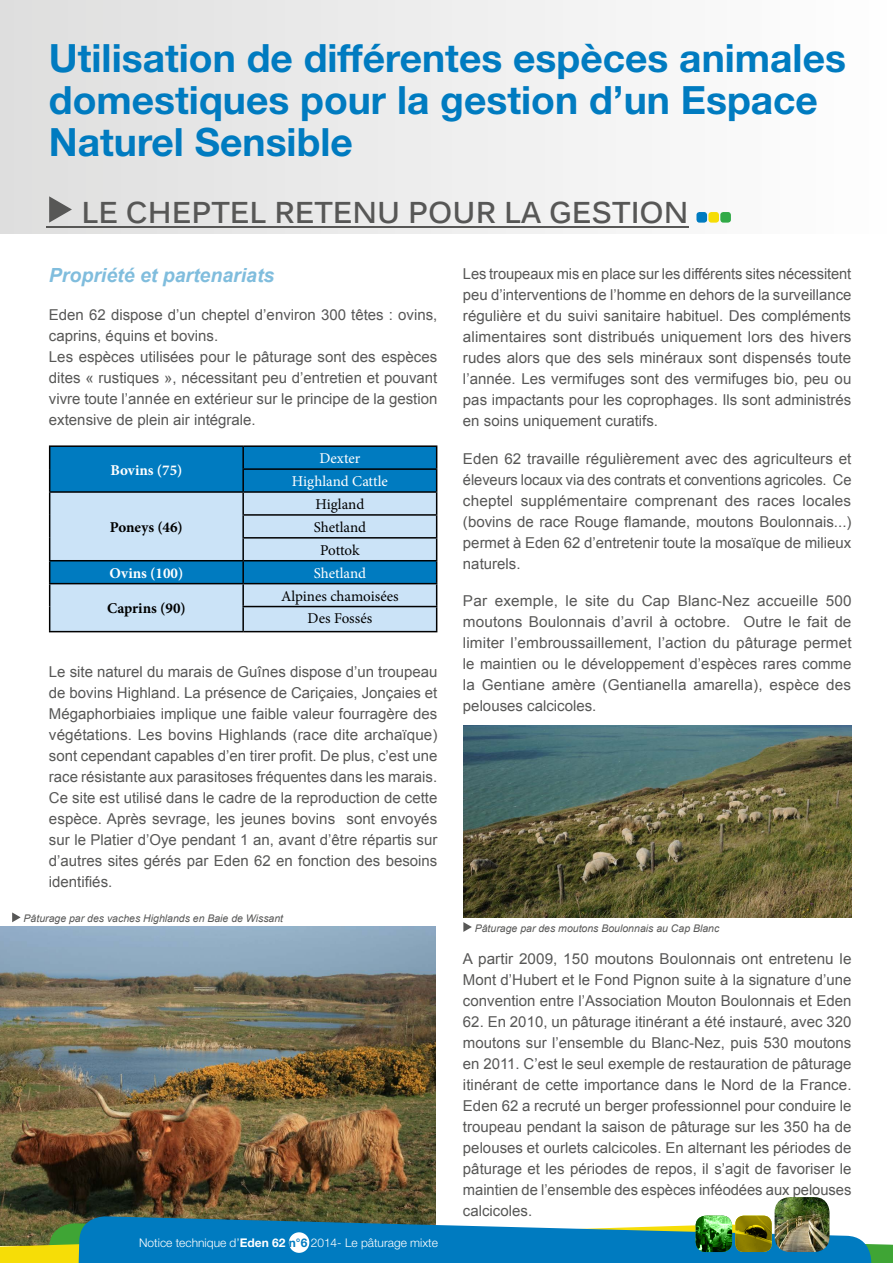
<style>
.page{position:relative;width:893px;height:1263px;background:#fff}
.page>*{position:absolute;margin:0;border:0;box-sizing:border-box;transform-origin:0 0}
.t1{font:700 39px/42px "Helvetica Neue";color:#007bc0}
.t2{font:700 30px "Kalinga";color:#575756}
.t3{font:italic 700 19.5px "Arial";color:#80bddd}
.t4{font:15px/21px "Arial";color:#575756;text-align:justify}
.t5{font:15px/23px "Minion Pro";letter-spacing:-.005em;color:#000;text-align:center}
.t6{font:15px/23px "Minion Pro";color:#fff;text-align:center}
.t7{font:700 15px "Minion Pro";color:#000}
.t8{font:700 15px "Minion Pro";color:#fff}
.t9{font:300 12px "Helvetica Neue";color:#fff}
.t10{font:italic 10.5px "Arial";color:#575756}
.s1{font-weight:700}
.s2{font-weight:700;color:#007bc0}
</style>
<div class="page">
<img style="left:0;top:926px;width:436px;height:290px">
<svg style="left:12px;top:912px;width:9px;height:10px"></svg>
<div style="left:0;top:0;width:893px;height:234px;background:linear-gradient(to right,#dedede,#fefefe)"></div>
<svg style="left:49px;top:196px;width:23px;height:27px"></svg>
<div style="left:696px;top:212px;width:11px;height:11px;background:#007bc0;border-radius:3px"></div>
<div style="left:708px;top:212px;width:11px;height:11px;background:#f6dd07;border-radius:3px"></div>
<div style="left:720px;top:212px;width:11px;height:11px;background:#31aa47;border-radius:3px"></div>
<hr style="left:47px;top:226px;width:642px;height:1px;background:#575756">
<svg style="left:0;top:1216px;width:893px;height:47px;background:#358dad"></svg>
<div style="left:289px;top:1232px;width:20px;height:21px;background:#fff;border-radius:50%"></div>
<img style="left:775px;top:1197px;width:54px;height:55px">
<img style="left:696px;top:1216px;width:36px;height:36px">
<svg style="left:696px;top:1216px;width:36px;height:36px"></svg>
<img style="left:735px;top:1216px;width:37px;height:36px">
<svg style="left:735px;top:1216px;width:37px;height:36px"></svg>
<div style="left:50px;top:447px;width:386px;height:44px;background:#007bc0"></div>
<svg style="left:50px;top:493px;width:386px;height:138px;background:#a6cde8"></svg>
<hr style="left:49px;top:445px;width:194px;height:2px;background:#000">
<hr style="left:243px;top:445px;width:194px;height:2px;background:#000">
<hr style="left:242px;top:447px;width:2px;height:21px;background:#000">
<hr style="left:242px;top:468px;width:195px;height:2px;background:#000">
<hr style="left:242px;top:470px;width:2px;height:21px;background:#000">
<hr style="left:49px;top:491px;width:194px;height:2px;background:#000">
<hr style="left:243px;top:491px;width:194px;height:2px;background:#000">
<hr style="left:242px;top:493px;width:2px;height:21px;background:#000">
<hr style="left:242px;top:514px;width:195px;height:2px;background:#000">
<hr style="left:242px;top:516px;width:2px;height:21px;background:#000">
<hr style="left:242px;top:537px;width:195px;height:2px;background:#000">
<hr style="left:242px;top:539px;width:2px;height:21px;background:#000">
<hr style="left:49px;top:560px;width:194px;height:1px;background:#000">
<hr style="left:243px;top:560px;width:194px;height:1px;background:#000">
<hr style="left:242px;top:561px;width:2px;height:22px;background:#000">
<hr style="left:49px;top:583px;width:194px;height:1px;background:#000">
<hr style="left:243px;top:583px;width:194px;height:1px;background:#000">
<hr style="left:242px;top:584px;width:2px;height:22px;background:#000">
<svg style="left:49px;top:447px;width:1px;height:184px"></svg>
<hr style="left:242px;top:606px;width:195px;height:1px;background:#000">
<hr style="left:242px;top:607px;width:2px;height:24px;background:#000">
<svg style="left:436px;top:447px;width:1px;height:184px"></svg>
<hr style="left:49px;top:631px;width:194px;height:1px;background:#000">
<hr style="left:243px;top:631px;width:194px;height:1px;background:#000">
<img style="left:463px;top:725px;width:388px;height:193px">
<svg style="left:463px;top:922px;width:9px;height:10px"></svg>
<h1 class="t1" style="left:49px;top:37px;width:799px">Utilisation de différentes espèces animales domestiques pour la gestion d’un Espace<br>Naturel Sensible</h1>
<h2 class="t2" style="left:81px;top:192px;width:609px">LE CHEPTEL RETENU POUR LA GESTION</h2>
<h3 class="t3" style="left:49px;top:262px;width:227px">Propriété et partenariats</h3>
<p class="t4" style="left:49px;top:304px;width:390px;text-align:left">Eden 62 dispose d’un cheptel d’environ 300 têtes : ovins, caprins, équins et bovins.<br>Les espèces utilisées pour le pâturage sont des espèces dites « rustiques », nécessitant peu d’entretien et pouvant vivre toute l’année en extérieur sur le principe de la gestion extensive de plein air intégrale.</p>
<p class="t8" style="left:110px;top:459px;width:74px">Bovins (75)</p>
<p class="t6" style="left:292px;top:447px;width:97px">Dexter<br>Highland Cattle</p>
<p class="t7" style="left:110px;top:516px;width:74px">Poneys (46)</p>
<p class="t5" style="left:314px;top:493px;width:54px">Higland<br>Shetland<br>Pottok</p>
<p class="t8" style="left:109px;top:562px;width:75px">Ovins (100)</p>
<p class="t6" style="left:314px;top:561px;width:54px">Shetland</p>
<p class="t7" style="left:107px;top:598px;width:80px">Caprins (90)</p>
<p class="t5" style="left:281px;top:584px;width:119px">Alpines chamoisées<br>Des Fossés</p>
<p class="t4" style="left:49px;top:661px;width:390px">Le site naturel du marais de Guînes dispose d’un troupeau de bovins Highland. La présence de Cariçaies, Jonçaies et Mégaphorbiaies implique une faible valeur fourragère des végétations. Les bovins Highlands (race dite archaïque) sont cependant capables d’en tirer profit. De plus, c’est une race résistante aux parasitoses fréquentes dans les marais.<br>Ce site est utilisé dans le cadre de la reproduction de cette espèce. Après sevrage, les jeunes bovins sont envoyés sur le Platier d’Oye pendant 1 an, avant d’être répartis sur d’autres sites gérés par Eden 62 en fonction des besoins identifiés.</p>
<p class="t10" style="left:24px;top:912px;width:261px">Pâturage par des vaches Highlands en Baie de Wissant</p>
<p class="t9" style="left:139px;top:1235px;width:300px">Notice technique d’<span class="s1">Eden 62</span> <span class="s2">n°6</span> 2014- Le pâturage mixte</p>
<p class="t4" style="left:463px;top:263px;width:390px">Les troupeaux mis en place sur les différents sites nécessitent peu d’interventions de l’homme en dehors de la surveillance régulière et du suivi sanitaire habituel. Des compléments alimentaires sont distribués uniquement lors des hivers rudes alors que des sels minéraux sont dispensés toute l’année. Les vermifuges sont des vermifuges bio, peu ou pas impactants pour les coprophages. Ils sont administrés en soins uniquement curatifs.</p>
<p class="t4" style="left:463px;top:448px;width:390px">Eden 62 travaille régulièrement avec des agriculteurs et éleveurs locaux via des contrats et conventions agricoles. Ce cheptel supplémentaire comprenant des races locales (bovins de race Rouge flamande, moutons Boulonnais...) permet à Eden 62 d’entretenir toute la mosaïque de milieux naturels.</p>
<p class="t4" style="left:463px;top:591px;width:390px">Par exemple, le site du Cap Blanc-Nez accueille 500 moutons Boulonnais d’avril à octobre. Outre le fait de limiter l’embroussaillement, l’action du pâturage permet le maintien ou le développement d’espèces rares comme la Gentiane amère (Gentianella amarella), espèce des pelouses calcicoles.</p>
<p class="t10" style="left:475px;top:921px;width:246px">Pâturage par des moutons Boulonnais au Cap Blanc</p>
<p class="t4" style="left:463px;top:948px;width:390px">A partir 2009, 150 moutons Boulonnais ont entretenu le Mont d’Hubert et le Fond Pignon suite à la signature d’une convention entre l’Association Mouton Boulonnais et Eden</p>
<p class="t4" style="left:463px;top:1011px;width:390px">62. En 2010, un pâturage itinérant a été instauré, avec 320 moutons sur l’ensemble du Blanc-Nez, puis 530 moutons en 2011. C’est le seul exemple de restauration de pâturage itinérant de cette importance dans le Nord de la France.<br>Eden 62 a recruté un berger professionnel pour conduire le troupeau pendant la saison de pâturage sur les 350 ha de pelouses et ourlets calcicoles. En alternant les périodes de pâturage et les périodes de repos, il s’agit de favoriser le maintien de l’ensemble des espèces inféodées aux pelouses calcicoles.</p>
</div>
